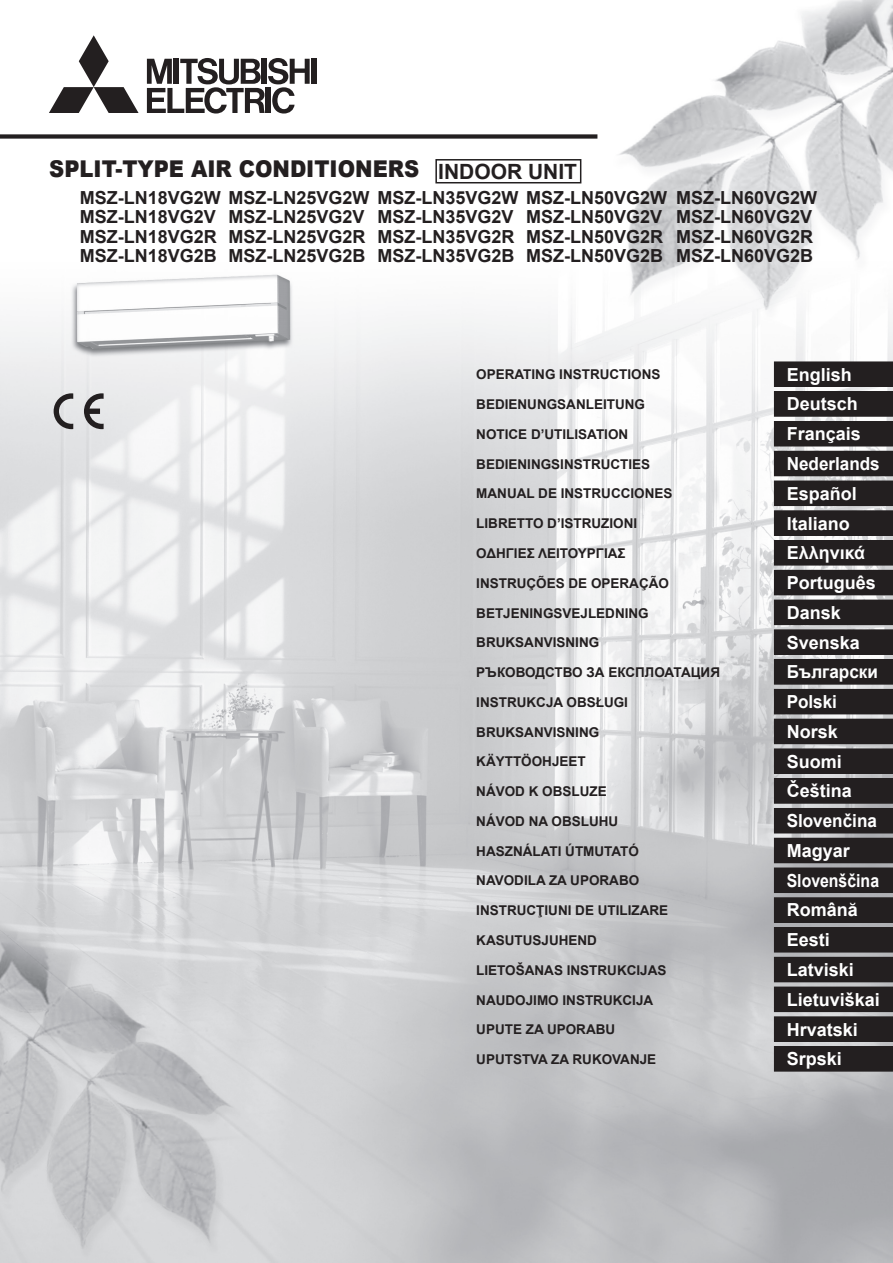
<style>
.page{position:relative;width:893px;height:1263px;background:#fff}
.page>*{position:absolute;margin:0;border:0;box-sizing:border-box;transform-origin:0 0}
.t1{font:900 23.1px "Arial";color:#231f20;scale:.91 1}
.t2{font:700 21px "Arial";color:#231f20}
.t3{font:700 18px/19.5px "Arial";color:#231f20}
.t4{font:700 18px/29.7px "Arial";color:#fff}
.t5{font:700 13.5px "Arial";color:#231f20}
</style>
<div class="page">
<img style="left:0;top:0;width:893px;height:1263px">
<div style="left:435px;top:159px;width:146px;height:24px;border:2px solid #231f20"></div>
<svg style="left:49px;top:35px;width:90px;height:78px"></svg>
<div style="left:312px;top:59px;width:5px;height:25px;background:#231f20"></div>
<svg style="left:147px;top:58px;width:163px;height:56px"></svg>
<div style="left:0;top:134px;width:597px;height:5px;background:#231f20"></div>
<svg style="left:54px;top:393px;width:19px;height:36px"></svg>
<svg style="left:84px;top:393px;width:20px;height:36px"></svg>
<svg style="left:774px;top:361px;width:119px;height:710px;background:#3b3738"></svg>
<h1 class="t1" style="left:49px;top:152px;width:408px">SPLIT-TYPE AIR CONDITIONERS</h1>
<p class="t3" style="left:80px;top:188px;width:739px">MSZ-LN18VG2W MSZ-LN25VG2W MSZ-LN35VG2W MSZ-LN50VG2W MSZ-LN60VG2W MSZ-LN18VG2V MSZ-LN25VG2V MSZ-LN35VG2V MSZ-LN50VG2V MSZ-LN60VG2V MSZ-LN18VG2R MSZ-LN25VG2R MSZ-LN35VG2R MSZ-LN50VG2R MSZ-LN60VG2R MSZ-LN18VG2B MSZ-LN25VG2B MSZ-LN35VG2B MSZ-LN50VG2B MSZ-LN60VG2B</p>
<h2 class="t2" style="left:438px;top:157px;width:140px">INDOOR UNIT</h2>
<p class="t5" style="left:476px;top:366px;width:186px">OPERATING INSTRUCTIONS</p>
<h3 class="t4" style="left:787px;top:360px;width:67px">English</h3>
<p class="t5" style="left:476px;top:395px;width:170px">BEDIENUNGSANLEITUNG</p>
<p class="t5" style="left:476px;top:425px;width:153px">NOTICE D’UTILISATION</p>
<p class="t5" style="left:476px;top:455px;width:176px">BEDIENINGSINSTRUCTIES</p>
<p class="t5" style="left:476px;top:485px;width:198px">MANUAL DE INSTRUCCIONES</p>
<p class="t5" style="left:476px;top:514px;width:163px">LIBRETTO D’ISTRUZIONI</p>
<p class="t5" style="left:476px;top:544px;width:151px">ΟΔΗΓΙΕΣ ΛΕΙΤΟΥΡΓΙΑΣ</p>
<p class="t5" style="left:476px;top:574px;width:194px">INSTRUÇÕES DE OPERAÇÃO</p>
<p class="t5" style="left:476px;top:604px;width:174px">BETJENINGSVEJLEDNING</p>
<p class="t5" style="left:476px;top:634px;width:124px">BRUKSANVISNING</p>
<p class="t5" style="left:476px;top:663px;width:245px">РЪКОВОДСТВО ЗА ЕКСПЛОАТАЦИЯ</p>
<p class="t5" style="left:476px;top:693px;width:153px">INSTRUKCJA OBSŁUGI</p>
<p class="t5" style="left:476px;top:723px;width:124px">BRUKSANVISNING</p>
<p class="t5" style="left:476px;top:753px;width:111px">KÄYTTÖOHJEET</p>
<p class="t5" style="left:476px;top:782px;width:132px">NÁVOD K OBSLUZE</p>
<p class="t5" style="left:476px;top:812px;width:143px">NÁVOD NA OBSLUHU</p>
<p class="t5" style="left:476px;top:842px;width:164px">HASZNÁLATI ÚTMUTATÓ</p>
<p class="t5" style="left:476px;top:872px;width:164px">NAVODILA ZA UPORABO</p>
<p class="t5" style="left:476px;top:901px;width:193px">INSTRUCŢIUNI DE UTILIZARE</p>
<p class="t5" style="left:476px;top:931px;width:122px">KASUTUSJUHEND</p>
<p class="t5" style="left:476px;top:961px;width:192px">LIETOŠANAS INSTRUKCIJAS</p>
<p class="t5" style="left:476px;top:991px;width:178px">NAUDOJIMO INSTRUKCIJA</p>
<p class="t5" style="left:476px;top:1020px;width:140px">UPUTE ZA UPORABU</p>
<p class="t5" style="left:476px;top:1050px;width:182px">UPUTSTVA ZA RUKOVANJE</p>
<h3 class="t4" style="left:787px;top:390px;width:95px">Deutsch<br>Français<br>Nederlands<br>Español<br>Italiano<br>Ελληνικά<br>Português<br>Dansk<br>Svenska<br>Български<br>Polski<br>Norsk<br>Suomi<br>Čeština<br>Slovenčina<br>Magyar<br>Slovenščina<br>Română<br>Eesti<br>Latviski<br>Lietuviškai<br>Hrvatski<br>Srpski</h3>
</div>
